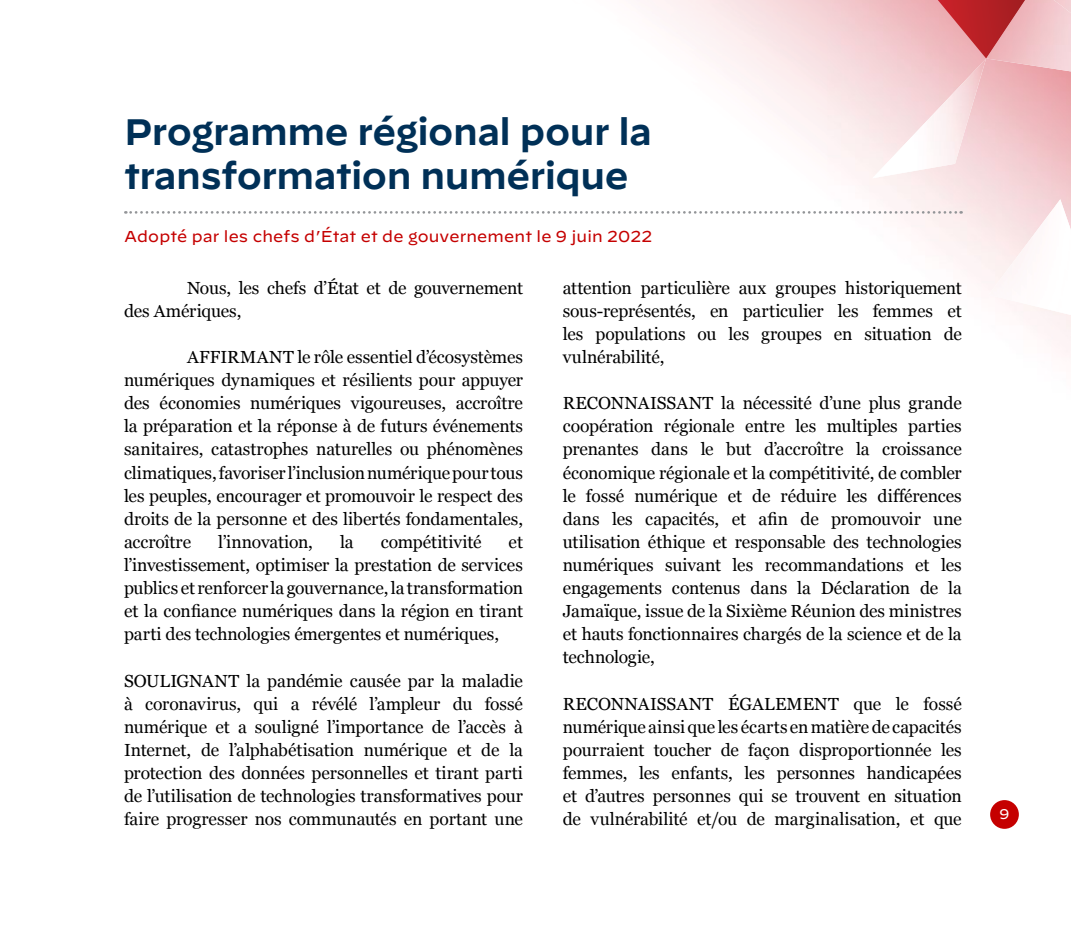
<style>
.page{position:relative;width:1071px;height:943px;background:#fff}
.page>*{position:absolute;margin:0;border:0;box-sizing:border-box;transform-origin:0 0}
.t1{font:600 36.75px/43.8px "Decimal";letter-spacing:-.015em;color:#003057}
.t2{font:17.5px/23.1px "Georgia";letter-spacing:-.005em;color:#000;text-align:justify}
.t3{font:15.75px "Decimal";letter-spacing:.01em;color:#c50000}
.t4{font:14px "Decimal";color:#fff}
</style>
<div class="page">
<img style="left:986px;top:0;width:85px;height:75px">
<img style="left:872px;top:58px;width:114px;height:120px">
<img style="left:989px;top:199px;width:82px;height:122px">
<svg style="left:926px;top:0;width:110px;height:58px;background:#d77a7f"></svg>
<div style="left:990px;top:800px;width:29px;height:28px;background:#c50000;border-radius:50%"></div>
<svg style="left:125px;top:211px;width:837px;height:3px"></svg>
<h1 class="t1" style="left:124px;top:105px;width:530px">Programme régional pour la transformation numérique</h1>
<p class="t3" style="left:124px;top:227px;width:530px">Adopté par les chefs d’État et de gouvernement le 9 juin 2022</p>
<p class="t2" style="left:124px;top:275px;width:401px;text-indent:63px">Nous, les chefs d’État et de gouvernement des Amériques,</p>
<p class="t2" style="left:124px;top:344px;width:401px;text-indent:63px">AFFIRMANT le rôle essentiel d’écosystèmes numériques dynamiques et résilients pour appuyer des économies numériques vigoureuses, accroître la préparation et la réponse à de futurs événements sanitaires, catastrophes naturelles ou phénomènes climatiques, favoriser l’inclusion numérique pour tous les peuples, encourager et promouvoir le respect des droits de la personne et des libertés fondamentales, accroître</p>
<p class="t2" style="left:218px;top:529px;width:96px">l’innovation,</p>
<p class="t2" style="left:340px;top:529px;width:15px">la</p>
<p class="t2" style="left:381px;top:529px;width:102px">compétitivité</p>
<p class="t2" style="left:124px;top:529px;width:401px;text-indent:385px">et l’investissement, optimiser la prestation de services publics et renforcer la gouvernance, la transformation et la confiance numériques dans la région en tirant parti des technologies émergentes et numériques,</p>
<p class="t2" style="left:124px;top:668px;width:401px">SOULIGNANT la pandémie causée par la maladie à coronavirus, qui a révélé l’ampleur du fossé numérique et a souligné l’importance de l’accès à Internet, de l’alphabétisation numérique et de la protection des données personnelles et tirant parti de l’utilisation de technologies transformatives pour faire progresser nos communautés en portant une</p>
<p class="t2" style="left:563px;top:275px;width:401px">attention particulière aux groupes historiquement sous-représentés, en particulier les femmes et les populations ou les groupes en situation de vulnérabilité,</p>
<p class="t2" style="left:563px;top:391px;width:401px">RECONNAISSANT la nécessité d’une plus grande coopération régionale entre les multiples parties prenantes dans le but d’accroître la croissance économique régionale et la compétitivité, de combler le fossé numérique et de réduire les différences dans les capacités, et afin de promouvoir une utilisation éthique et responsable des technologies numériques suivant les recommandations et les engagements contenus dans la Déclaration de la Jamaïque, issue de la Sixième Réunion des ministres et hauts fonctionnaires chargés de la science et de la technologie,</p>
<p class="t2" style="left:563px;top:691px;width:401px">RECONNAISSANT ÉGALEMENT que le fossé numérique ainsi que les écarts en matière de capacités pourraient toucher de façon disproportionnée les femmes, les enfants, les personnes handicapées et d’autres personnes qui se trouvent en situation de vulnérabilité et/ou de marginalisation, et que</p>
<p class="t4" style="left:1000px;top:805px;width:11px">9</p>
</div>
